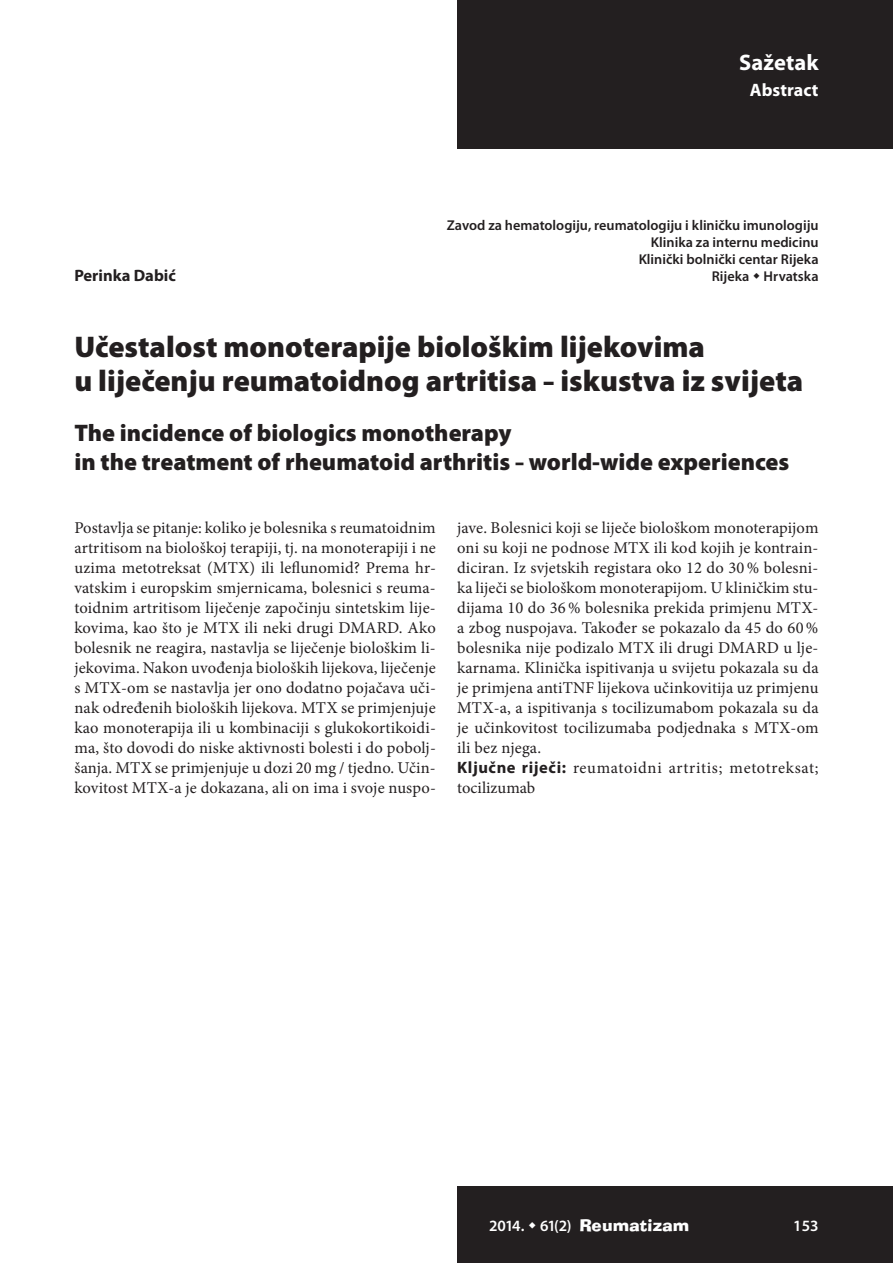
<style>
.page{position:relative;width:893px;height:1263px;background:#fff}
.page>*{position:absolute;margin:0;border:0;box-sizing:border-box;transform-origin:0 0}
.t1{font:900 30px/34px "Myriad Pro";color:#231f20}
.t2{font:900 24px/29px "Myriad Pro";color:#231f20}
.t3{font:700 22.5px "Myriad Pro";letter-spacing:.005em;color:#fff}
.t4{font:700 18px "Myriad Pro";letter-spacing:.005em;color:#fff}
.t5{font:16.5px/20px "Minion Pro";letter-spacing:.01em;color:#231f20;text-align:justify}
.t6{font:700 16.5px "Myriad Pro";color:#231f20}
.t7{font:600 15.75px "Myriad Pro";letter-spacing:-.025em;color:#fff}
.t8{font:600 14.25px/17px "Myriad Pro";color:#231f20;text-align:right}
.s1{font-family:"Myriad Pro";font-weight:700}
.s2{font-family:"Ad Lib BT";font-weight:400;font-size:16.35px}
</style>
<div class="page">
<div style="left:457px;top:1186px;width:436px;height:77px;background:#231f20"></div>
<div style="left:457px;top:0;width:436px;height:149px;background:#231f20"></div>
<p class="t6" style="left:74px;top:269px;width:103px">Perinka Dabić</p>
<h3 class="t3" style="left:739px;top:54px;width:81px">Sažetak</h3>
<p class="t4" style="left:750px;top:83px;width:70px">Abstract</p>
<p class="t8" style="left:447px;top:217px;width:373px">Zavod za hematologiju, reumatologiju i kliničku imunologiju Klinika za internu medicinu<br>Klinički bolnički centar Rijeka<br>Rijeka Hrvatska</p>
<h1 class="t1" style="left:74px;top:332px;width:730px">Učestalost monoterapije biološkim lijekovima<br>u liječenju reumatoidnog artritisa – iskustva iz svijeta</h1>
<h2 class="t2" style="left:74px;top:421px;width:716px">The incidence of biologics monotherapy<br>in the treatment of rheumatoid arthritis – world-wide experiences</h2>
<p class="t5" style="left:74px;top:519px;width:363px">Postavlja se pitanje: koliko je bolesnika s reumatoidnim artritisom na biološkoj terapiji, tj. na monoterapiji i ne uzima metotreksat (MTX) ili leflunomid? Prema hr&shy;vatskim i europskim smjernicama, bolesnici s reuma&shy;toidnim artritisom liječenje započinju sintetskim lije&shy;kovima, kao što je MTX ili neki drugi DMARD. Ako bolesnik ne reagira, nastavlja se liječenje biološkim li&shy;jekovima. Nakon uvođenja bioloških lijekova, liječenje s MTX-om se nastavlja jer ono dodatno pojačava uči&shy;nak određenih bioloških lijekova. MTX se primjenjuje kao monoterapija ili u kombinaciji s glukokortikoidi&shy;ma, što dovodi do niske aktivnosti bolesti i do pobolj&shy;šanja. MTX se primjenjuje u dozi 20 mg / tjedno. Učin&shy;kovitost MTX-a je dokazana, ali on ima i svoje nuspo-</p>
<p class="t5" style="left:457px;top:519px;width:363px;text-align:left">jave. Bolesnici koji se liječe biološkom monoterapijom oni su koji ne podnose MTX ili kod kojih je kontrain&shy;diciran. Iz svjetskih registara oko 12 do 30 % bolesni&shy;ka liječi se biološkom monoterapijom. U kliničkim stu&shy;dijama 10 do 36 % bolesnika prekida primjenu MTX&shy;a zbog nuspojava. Također se pokazalo da 45 do 60 % bolesnika nije podizalo MTX ili drugi DMARD u lje&shy;karnama. Klinička ispitivanja u svijetu pokazala su da je primjena antiTNF lijekova učinkovitija uz primjenu MTX-a, a ispitivanja s tocilizumabom pokazala su da je učinkovitost tocilizumaba podjednaka s MTX-om ili bez njega.<br><span class="s1">Ključne riječi:</span> reumatoidni artritis; metotreksat; tocilizumab</p>
<p class="t7" style="left:489px;top:1220px;width:202px">2014. 61(2) <span class="s2">Reumatizam</span></p>
<p class="t7" style="left:793px;top:1220px;width:27px">153</p>
</div>
